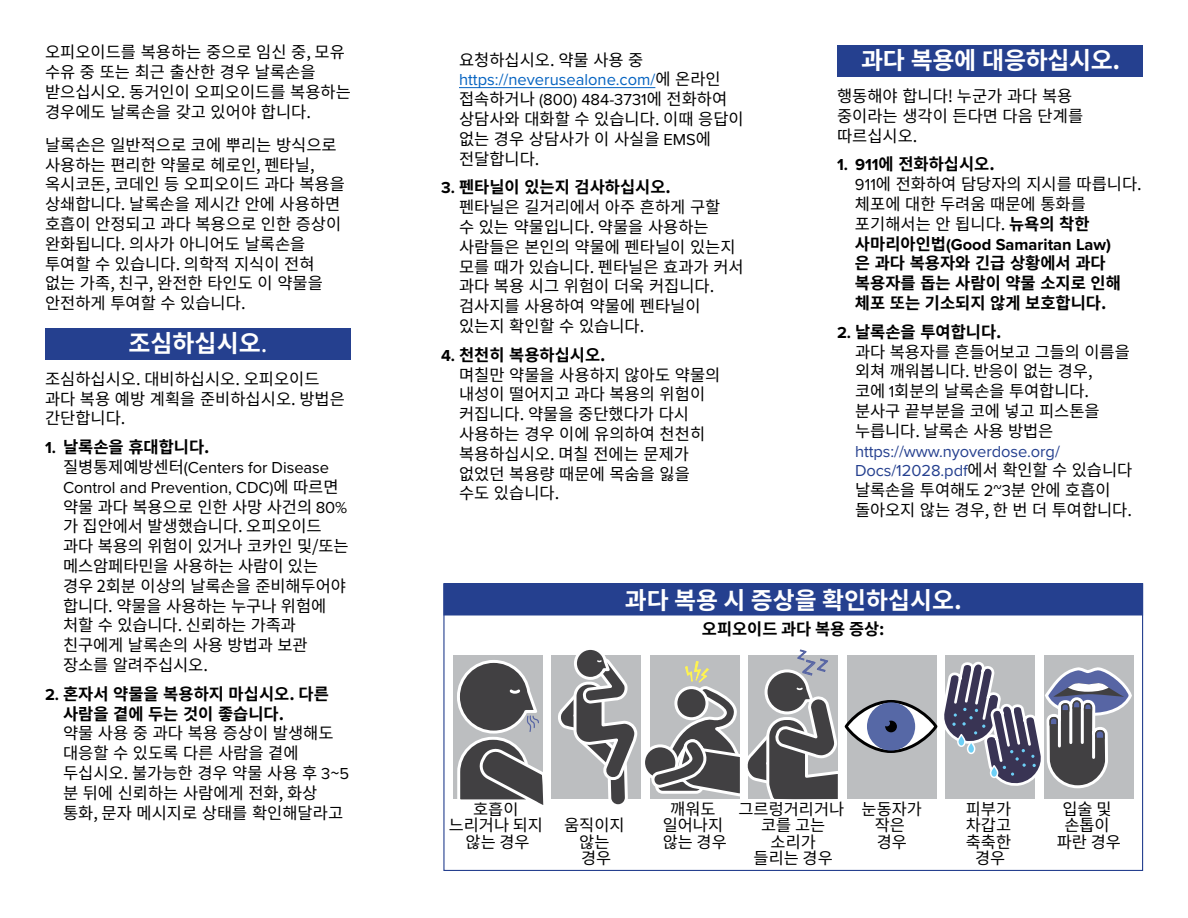
<style>
.page{position:relative;width:1188px;height:918px;background:#fff}
.page>*{position:absolute;margin:0;border:0;box-sizing:border-box;transform-origin:0 0}
.subhead{font:700 24px "Noto Sans CJ Kjp";letter-spacing:-.015em;color:#fff}
.t1{font:700 23.85px "Noto Sans CJ Kkr";color:#fff}
.hanging_indent{font:16.5px/19.8px "Noto Sans CJ Kjp";color:#000}
.text{font:16.5px/19.8px "Noto Sans CJ Kjp";color:#000}
.hanging_indent-2{font:700 16.5px/19.8px "Noto Sans CJ Kjp";color:#000}
.t2{font:16.35px/16.4px "Noto Sans CJ Kkr";color:#000;text-align:center}
.t3{font:700 16.35px "Noto Sans CJ Kkr";color:#000}
.s1{font-weight:400}
.s2{font-family:"Proxima Nova"}
.s3{font-family:"Proxima Nova";color:#0563c1}
.s4{font-family:"Proxima Nova";font-weight:400}
.s5{font-family:"Proxima Nova";color:#25408f}
</style>
<div class="page">
<div style="left:45px;top:328px;width:306px;height:31px;background:#25408f"></div>
<div style="left:837px;top:45px;width:306px;height:31px;background:#25408f"></div>
<hr style="left:459px;top:87px;width:196px;height:1px;background:#0563c1">
<div style="left:444px;top:584px;width:699px;height:31px;background:#25408f"></div>
<div style="left:453px;top:655px;width:89px;height:144px;background:#bcbec0"></div>
<div style="left:551px;top:655px;width:90px;height:144px;background:#bcbec0"></div>
<svg style="left:457px;top:658px;width:87px;height:147px"></svg>
<svg style="left:558px;top:615px;width:81px;height:190px"></svg>
<svg style="left:644px;top:746px;width:33px;height:33px"></svg>
<div style="left:642px;top:744px;width:36px;height:37px;border:3px solid #fff;border-radius:50%"></div>
<svg style="left:651px;top:649px;width:483px;height:151px"></svg>
<p class="text" style="left:45px;top:43px;width:307px">오피오이드를 복용하는 중으로 임신 중, 모유 수유 중 또는 최근 출산한 경우 날록손을 받으십시오. 동거인이 오피오이드를 복용하는 경우에도 날록손을 갖고 있어야 합니다.</p>
<p class="text" style="left:45px;top:135px;width:302px">날록손은 일반적으로 코에 뿌리는 방식으로 사용하는 편리한 약물로 헤로인, 펜타닐, 옥시코돈, 코데인 등 오피오이드 과다 복용을 상쇄합니다. 날록손을 제시간 안에 사용하면 호흡이 안정되고 과다 복용으로 인한 증상이 완화됩니다. 의사가 아니어도 날록손을 투여할 수 있습니다. 의학적 지식이 전혀 없는 가족, 친구, 완전한 타인도 이 약물을 안전하게 투여할 수 있습니다.</p>
<p class="subhead" style="left:128px;top:329px;width:141px">조심하십시오<span class="s1">.</span></p>
<p class="text" style="left:45px;top:369px;width:302px">조심하십시오. 대비하십시오. 오피오이드 과다 복용 예방 계획을 준비하십시오. 방법은 간단합니다.</p>
<p class="hanging_indent-2" style="left:45px;top:438px;width:166px"><span class="s2">1.</span> 날록손을 휴대합니다.</p>
<p class="hanging_indent" style="left:63px;top:457px;width:287px">질병통제예방센터<span class="s2">(Centers for Disease<br>Control and Prevention, CDC)</span>에 따르면 약물 과다 복용으로 인한 사망 사건의 <span class="s2">80% </span>가 집안에서 발생했습니다. 오피오이드 과다 복용의 위험이 있거나 코카인 및/또는 메스암페타민을 사용하는 사람이 있는 경우 2회분 이상의 날록손을 준비해두어야 합니다. 약물을 사용하는 누구나 위험에 처할 수 있습니다. 신뢰하는 가족과 친구에게 날록손의 사용 방법과 보관 장소를 알려주십시오.</p>
<p class="hanging_indent-2" style="left:63px;top:684px;width:267px;text-indent:-18px"><span class="s2">2.</span> 혼자서 약물을 복용하지 마십시오. 다른 사람을 곁에 두는 것이 좋습니다.</p>
<p class="hanging_indent" style="left:63px;top:724px;width:288px">약물 사용 중 과다 복용 증상이 발생해도 대응할 수 있도록 다른 사람을 곁에 두십시오. 불가능한 경우 약물 사용 후 <span class="s2">3</span>~<span class="s2">5 </span>분 뒤에 신뢰하는 사람에게 전화, 화상 통화, 문자 메시지로 상태를 확인해달라고</p>
<p class="hanging_indent" style="left:459px;top:50px;width:286px">요청하십시오. 약물 사용 중 <span class="s3">https://neverusealone.com/</span>에 온라인 접속하거나 <span class="s2">(800) 484-3731</span>에 전화하여 상담사와 대화할 수 있습니다. 이때 응답이 없는 경우 상담사가 이 사실을 <span class="s2">EMS</span>에 전달합니다.</p>
<p class="hanging_indent-2" style="left:441px;top:178px;width:231px"><span class="s2">3.</span> 펜타닐이 있는지 검사하십시오.</p>
<p class="hanging_indent" style="left:459px;top:198px;width:286px">펜타닐은 길거리에서 아주 흔하게 구할<br>수 있는 약물입니다. 약물을 사용하는 사람들은 본인의 약물에 펜타닐이 있는지 모를 때가 있습니다. 펜타닐은 효과가 커서 과다 복용 시그 위험이 더욱 커집니다. 검사지를 사용하여 약물에 펜타닐이 있는지 확인할 수 있습니다.</p>
<p class="hanging_indent-2" style="left:441px;top:345px;width:166px"><span class="s2">4.</span> 천천히 복용하십시오.</p>
<p class="hanging_indent" style="left:459px;top:365px;width:263px">며칠만 약물을 사용하지 않아도 약물의 내성이 떨어지고 과다 복용의 위험이 커집니다. 약물을 중단했다가 다시 사용하는 경우 이에 유의하여 천천히 복용하십시오. 며칠 전에는 문제가 없었던 복용량 때문에 목숨을 잃을 수도 있습니다.</p>
<p class="subhead" style="left:861px;top:46px;width:261px">과다 복용에 대응하십시오.</p>
<p class="text" style="left:837px;top:86px;width:248px">행동해야 합니다! 누군가 과다 복용 중이라는 생각이 든다면 다음 단계를 따르십시오.</p>
<p class="hanging_indent-2" style="left:837px;top:155px;width:159px"><span class="s2">1. 911</span>에 전화하십시오.</p>
<p class="hanging_indent-2" style="left:855px;top:175px;width:288px"><span class="s4">911</span><span class="s1">에 전화하여 담당자의 지시를 따릅니다. 체포에 대한 두려움 때문에 통화를 포기해서는 안 됩니다.</span> 뉴욕의 착한 사마리아인법<span class="s2">(Good Samaritan Law)<br></span>은 과다 복용자와 긴급 상황에서 과다 복용자를 돕는 사람이 약물 소지로 인해 체포 또는 기소되지 않게 보호합니다.</p>
<p class="hanging_indent-2" style="left:837px;top:322px;width:166px"><span class="s2">2.</span> 날록손을 투여합니다.</p>
<p class="hanging_indent" style="left:855px;top:342px;width:279px">과다 복용자를 흔들어보고 그들의 이름을 외쳐 깨워봅니다. 반응이 없는 경우,<br>코에 <span class="s2">1</span>회분의 날록손을 투여합니다. 분사구 끝부분을 코에 넣고 피스톤을 누릅니다. 날록손 사용 방법은 <span class="s5">https://www.nyoverdose.org/<br>Docs/12028.pdf</span>에서 확인할 수 있습니다 날록손을 투여해도 <span class="s2">2~3</span>분 안에 호흡이 돌아오지 않는 경우, 한 번 더 투여합니다.</p>
<p class="t1" style="left:625px;top:587px;width:339px">과다 복용 시 증상을 확인하십시오.</p>
<p class="t3" style="left:702px;top:620px;width:184px">오피오이드 과다 복용 증상:</p>
<p class="t2" style="left:449px;top:801px;width:96px">호흡이 느리거나 되지 않는 경우</p>
<p class="t2" style="left:663px;top:801px;width:66px">깨워도 일어나지 않는 경우</p>
<p class="t2" style="left:862px;top:801px;width:62px">눈동자가 작은 경우</p>
<p class="t2" style="left:1057px;top:801px;width:66px">입술 및 손톱이 파란 경우</p>
<p class="t2" style="left:739px;top:801px;width:107px">그르렁거리거나 코를 고는 소리가<br>들리는 경우</p>
<p class="t2" style="left:966px;top:801px;width:47px">피부가 차갑고 축축한 경우</p>
<p class="t2" style="left:564px;top:817px;width:62px">움직이지 않는 경우</p>
</div>
